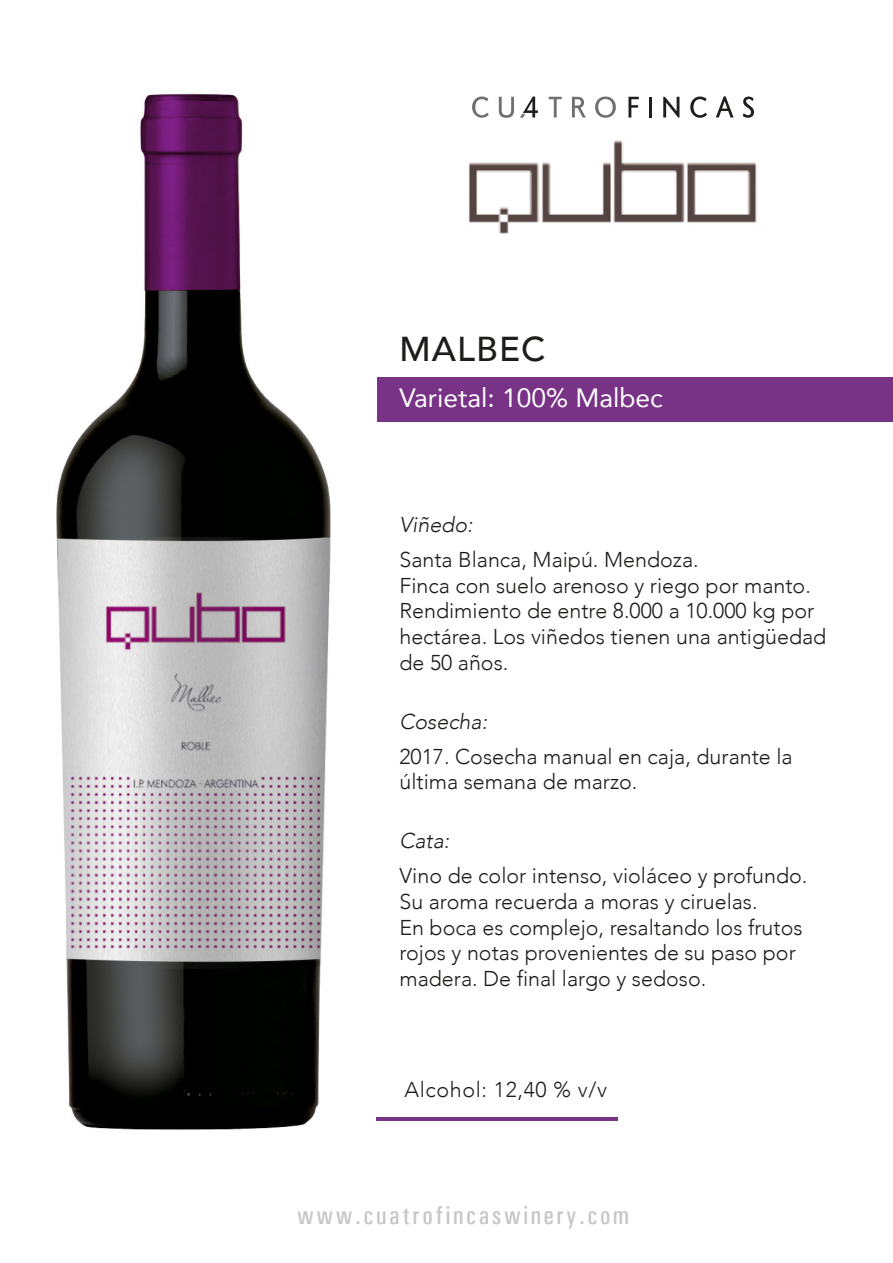
<style>
.page{position:relative;width:893px;height:1263px;background:#fff}
.page>*{position:absolute;margin:0;border:0;box-sizing:border-box;transform-origin:0 0}
.t1{font:500 34.5px "Avenir";letter-spacing:.03em;color:#1d1d1b}
.t2{font:26.4px "Avenir";color:#fff}
.t3{font:25.8px "Univers Condensed";letter-spacing:.1em;color:#c6c6c6}
.t4{font:300 21.45px/25.8px "Avenir";color:#1d1d1b}
.t5{font:italic 300 21.45px "Avenir";color:#1d1d1b}
.t6{font:300 21.45px "Avenir";letter-spacing:.03em;color:#1d1d1b}
</style>
<div class="page">
<img style="left:56px;top:93px;width:347px;height:1037px">
<img style="left:469px;top:117px;width:289px;height:117px">
<svg style="left:472px;top:97px;width:17px;height:21px"></svg>
<svg style="left:499px;top:97px;width:15px;height:21px"></svg>
<svg style="left:549px;top:97px;width:13px;height:21px"></svg>
<svg style="left:572px;top:97px;width:14px;height:21px"></svg>
<svg style="left:595px;top:97px;width:21px;height:21px"></svg>
<svg style="left:520px;top:97px;width:18px;height:21px"></svg>
<svg style="left:628px;top:97px;width:11px;height:21px"></svg>
<hr style="left:649px;top:97px;width:3px;height:20px;background:#1e1e1c">
<svg style="left:663px;top:97px;width:16px;height:21px"></svg>
<svg style="left:690px;top:97px;width:17px;height:21px"></svg>
<svg style="left:743px;top:97px;width:11px;height:21px"></svg>
<svg style="left:716px;top:96px;width:18px;height:21px"></svg>
<div style="left:377px;top:377px;width:516px;height:44px;background:#783286"></div>
<hr style="left:377px;top:1117px;width:241px;height:3px;background:#783286">
<h1 class="t1" style="left:399px;top:319px;width:148px">MALBEC</h1>
<p class="t2" style="left:399px;top:376px;width:265px">Varietal: 100% Malbec</p>
<p class="t5" style="left:399px;top:512px;width:75px">Viñedo:</p>
<p class="t4" style="left:399px;top:547px;width:428px">Santa Blanca, Maipú. Mendoza.<br>Finca con suelo arenoso y riego por manto.<br>Rendimiento de entre 8.000 a 10.000 kg por hectárea. Los viñedos tienen una antigüedad de 50 años.</p>
<p class="t5" style="left:399px;top:708px;width:89px">Cosecha:</p>
<p class="t4" style="left:399px;top:743px;width:395px">2017. Cosecha manual en caja, durante la última semana de marzo.</p>
<p class="t5" style="left:399px;top:828px;width:52px">Cata:</p>
<p class="t4" style="left:399px;top:863px;width:410px">Vino de color intenso, violáceo y profundo.<br>Su aroma recuerda a moras y ciruelas.<br>En boca es complejo, resaltando los frutos rojos y notas provenientes de su paso por madera. De final largo y sedoso.</p>
<p class="t6" style="left:404px;top:1076px;width:204px">Alcohol: 12,40 % v/v</p>
<p class="t3" style="left:297px;top:1200px;width:333px">www.cuatrofincaswinery.com</p>
</div>
